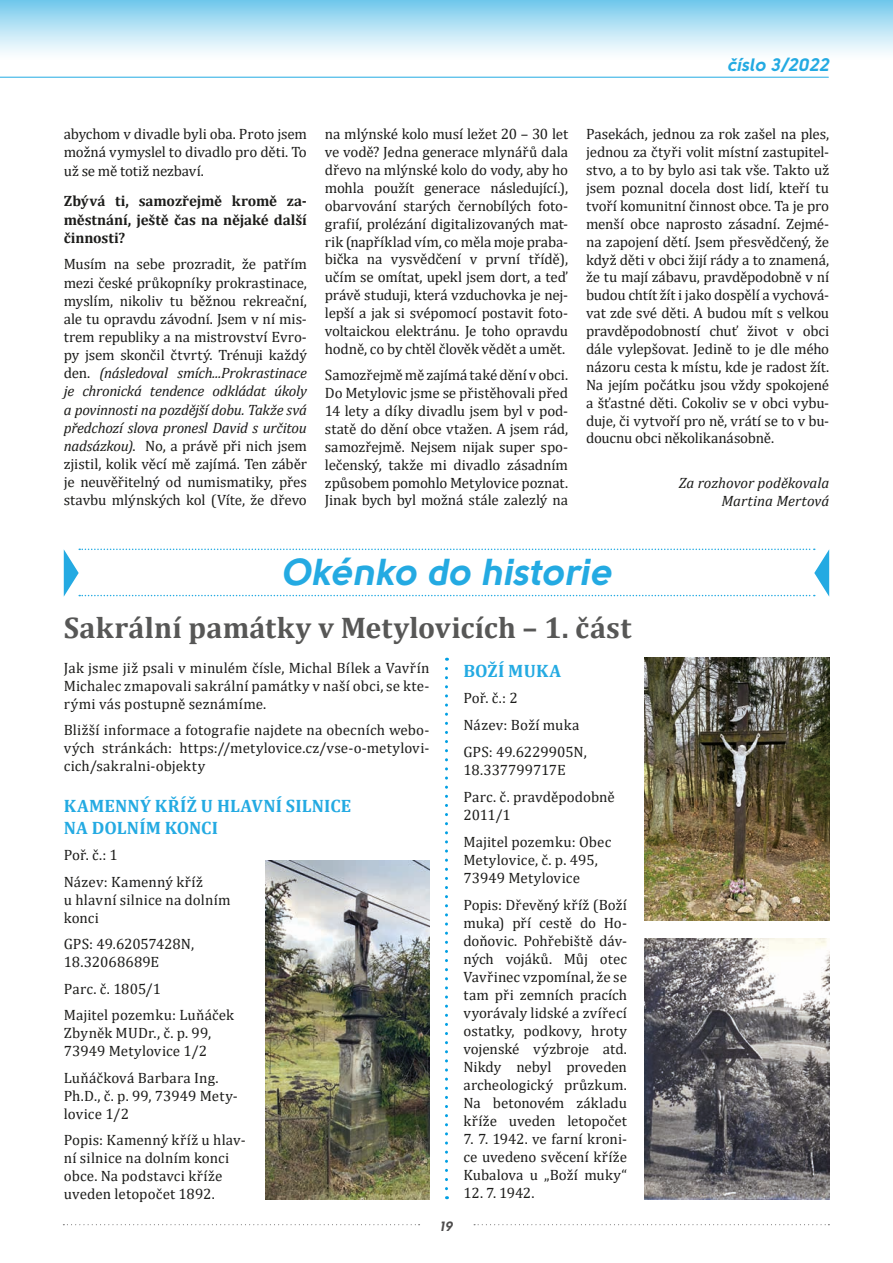
<style>
.page{position:relative;width:893px;height:1263px;background:#fff}
.page>*{position:absolute;margin:0;border:0;box-sizing:border-box;transform-origin:0 0}
.t1{font:37.5px "Solomon Sans Bold Italic";color:#24aae2}
.t2{font:700 30px "Cambria";letter-spacing:.005em;color:#575756}
.t3{font:700 18px/21.6px "Cambria";letter-spacing:.01em;color:#24aae2}
.t4{font:18px "Solomon Sans Bold Italic";color:#24aae2}
.t5{font:15px/17.9px "Cambria";color:#1d1d1b}
.t6{font:700 15px/18.1px "Cambria";letter-spacing:-.005em;color:#1d1d1b;text-align:justify}
.t7{font:italic 15px/17.9px "Cambria";letter-spacing:-.005em;color:#1d1d1b;text-align:right}
.t8{font:13.5px "Solomon Sans Bold Italic";color:#4d4c4c}
.s1{font-style:italic}
</style>
<div class="page">
<div style="left:0;top:0;width:893px;height:77px;background:linear-gradient(to bottom,#7dcded,#fff)"></div>
<svg style="left:63px;top:1224px;width:357px;height:1px"></svg>
<svg style="left:474px;top:1224px;width:355px;height:1px"></svg>
<hr style="left:0;top:77px;width:828px;height:1px;background:#23abe3">
<svg style="left:64px;top:549px;width:765px;height:48px"></svg>
<img style="left:265px;top:860px;width:164px;height:339px">
<img style="left:644px;top:658px;width:185px;height:263px">
<img style="left:644px;top:938px;width:185px;height:261px">
<svg style="left:445px;top:658px;width:3px;height:531px"></svg>
<p class="t4" style="left:728px;top:54px;width:103px">číslo 3/2022</p>
<p class="t5" style="left:64px;top:125px;width:245px;text-align:justify">abychom v divadle byli oba. Proto jsem možná vymyslel to divadlo pro děti. To už se mě totiž nezbaví.</p>
<p class="t6" style="left:64px;top:192px;width:245px">Zbývá ti, samozřejmě kromě za&shy;městnání, ještě čas na nějaké další činnosti?</p>
<p class="t5" style="left:64px;top:255px;width:245px;text-align:justify">Musím na sebe prozradit, že patřím mezi české průkopníky prokrastinace, myslím, nikoliv tu běžnou rekreační, ale tu opravdu závodní. Jsem v ní mis&shy;trem republiky a na mistrovství Evro&shy;py jsem skončil čtvrtý. Trénuji každý den. <span class="s1">(následoval smích...Prokrastinace je chronická tendence odkládat úkoly a povinnosti na pozdější dobu. Takže svá předchozí slova pronesl David s určitou nadsázkou)</span>. No, a právě při nich jsem zjistil, kolik věcí mě zajímá. Ten záběr je neuvěřitelný od numismatiky, přes stavbu mlýnských kol (Víte, že dřevo</p>
<p class="t5" style="left:325px;top:125px;width:245px;text-align:justify">na mlýnské kolo musí ležet 20 – 30 let ve vodě? Jedna generace mlynářů dala dřevo na mlýnské kolo do vody, aby ho mohla použít generace následující.), obarvování starých černobílých foto&shy;grafií, prolézání digitalizovaných mat&shy;rik (například vím, co měla moje praba&shy;bička na vysvědčení v první třídě), učím se omítat, upekl jsem dort, a teď právě studuji, která vzduchovka je nej&shy;lepší a jak si svépomocí postavit foto&shy;voltaickou elektránu. Je toho opravdu hodně, co by chtěl člověk vědět a umět.</p>
<p class="t5" style="left:325px;top:366px;width:245px;text-align:justify">Samozřejmě mě zajímá také dění vobci.<br>Do Metylovic jsme se přistěhovali před 14 lety a díky divadlu jsem byl v pod&shy;statě do dění obce vtažen. A jsem rád, samozřejmě. Nejsem nijak super spo&shy;lečenský, takže mi divadlo zásadním způsobem pomohlo Metylovice poznat.<br>Jinak bych byl možná stále zalezlý na</p>
<p class="t5" style="left:586px;top:125px;width:245px;text-align:justify">Pasekách, jednou za rok zašel na ples, jednou za čtyři volit místní zastupitel&shy;stvo, a to by bylo asi tak vše. Takto už jsem poznal docela dost lidí, kteří tu tvoří komunitní činnost obce. Ta je pro menší obce naprosto zásadní. Zejmé&shy;na zapojení dětí. Jsem přesvědčený, že když děti v obci žijí rády a to znamená, že tu mají zábavu, pravděpodobně v ní budou chtít žít i jako dospělí a vychová&shy;vat zde své děti. A budou mít s velkou pravděpodobností chuť život v obci dále vylepšovat. Jedině to je dle mého názoru cesta k místu, kde je radost žít.<br>Na jejím počátku jsou vždy spokojené a šťastné děti. Cokoliv se v obci vybu&shy;duje, či vytvoří pro ně, vrátí se to v bu&shy;doucnu obci několikanásobně.</p>
<p class="t7" style="left:679px;top:473px;width:152px">Za rozhovor poděkovala<br>Martina Mertová</p>
<h1 class="t1" style="left:281px;top:549px;width:332px">Okénko do historie</h1>
<h2 class="t2" style="left:64px;top:606px;width:569px">Sakrální památky v Metylovicích – 1. část</h2>
<p class="t5" style="left:64px;top:659px;width:367px;text-align:justify">Jak jsme již psali v minulém čísle, Michal Bílek a Vavřín Michalec zmapovali sakrální památky v naší obci, se kte&shy;rými vás postupně seznámíme.</p>
<p class="t5" style="left:64px;top:721px;width:367px;text-align:justify">Bližší informace a fotografie najdete na obecních webo&shy;vých stránkách: https://metylovice.cz/vse-o-metylovi&shy;cich/sakralni-objekty</p>
<p class="t3" style="left:64px;top:795px;width:289px">KAMENNÝ KŘÍŽ U HLAVNÍ SILNICE<br>NA DOLNÍM KONCI</p>
<p class="t5" style="left:64px;top:842px;width:141px;line-height:26.5px">Poř. č.: 1<br>Název: Kamenný kříž</p>
<p class="t5" style="left:64px;top:891px;width:168px">u hlavní silnice na dolním konci</p>
<p class="t5" style="left:64px;top:935px;width:132px">GPS: 49.62057428N,<br>18.32068689E</p>
<p class="t5" style="left:64px;top:975px;width:172px;line-height:26.5px">Parc. č. 1805/1<br>Majitel pozemku: Luňáček</p>
<p class="t5" style="left:64px;top:1024px;width:149px">Zbyněk MUDr., č. p. 99,<br>73949 Metylovice 1/2</p>
<p class="t5" style="left:64px;top:1069px;width:175px">Luňáčková Barbara Ing.<br>Ph.D., č. p. 99, 73949 Mety&shy;lovice 1/2</p>
<p class="t5" style="left:64px;top:1131px;width:183px">Popis: Kamenný kříž u hlav&shy;ní silnice na dolním konci obce. Na podstavci kříže uveden letopočet 1892.</p>
<p class="t3" style="left:463px;top:659px;width:99px">BOŽÍ MUKA</p>
<p class="t5" style="left:463px;top:685px;width:125px;line-height:26.8px">Poř. č.: 2<br>Název: Boží muka<br>GPS: 49.6229905N,</p>
<p class="t5" style="left:463px;top:757px;width:153px;line-height:27px">18.337799717E<br>Parc. č. pravděpodobně</p>
<p class="t5" style="left:463px;top:801px;width:149px;line-height:27px">2011/1<br>Majitel pozemku: Obec</p>
<p class="t5" style="left:463px;top:851px;width:136px">Metylovice, č. p. 495,<br>73949 Metylovice</p>
<p class="t5" style="left:463px;top:896px;width:165px;text-align:justify">Popis: Dřevěný kříž (Boží muka) pří cestě do Ho&shy;doňovic. Pohřebiště dáv&shy;ných vojáků. Můj otec Vavřinec vzpomínal, že se tam při zemních pracích vyorávaly lidské a zvířecí ostatky, podkovy, hroty vojenské výzbroje atd.<br>Nikdy nebyl proveden archeologický průzkum.<br>Na betonovém základu kříže uveden letopočet</p>
<p class="t5" style="left:463px;top:1130px;width:165px;text-align:justify">7. 7. 1942. ve farní kroni&shy;ce uvedeno svěcení kříže Kubalova u „Boží muky“</p>
<p class="t5" style="left:463px;top:1184px;width:73px">12. 7. 1942.</p>
<p class="t8" style="left:440px;top:1218px;width:14px">19</p>
</div>
